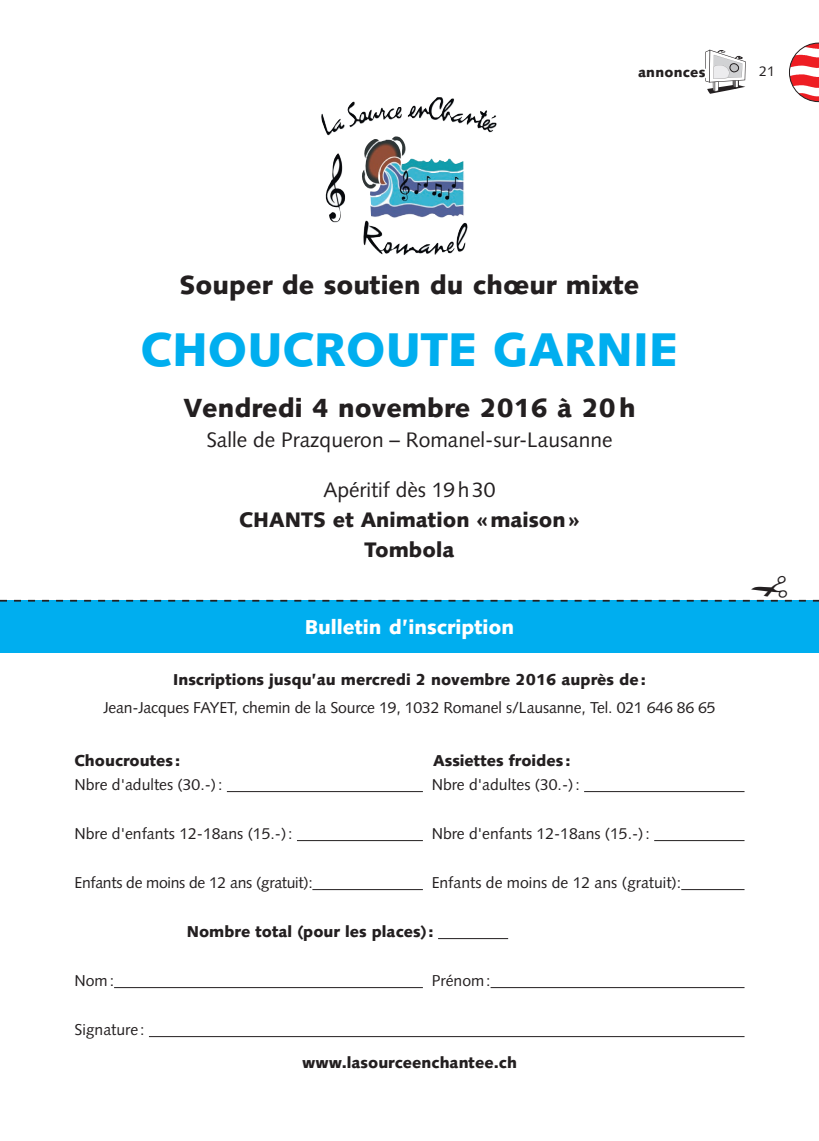
<style>
.page{position:relative;width:819px;height:1141px;background:#fff}
.page>*{position:absolute;margin:0;border:0;box-sizing:border-box;transform-origin:0 0}
.t1{font:900 47.25px "Syntax";color:#00aeef}
.t2{font:900 26.25px "Syntax";color:#231f20}
.t3{font:21px "Syntax";color:#231f20}
.t4{font:900 21px/29.8px "Syntax";color:#231f20;text-align:center}
.t5{font:900 20.12px "Syntax";color:#fff}
.t6{font:15.75px "Syntax";color:#231f20}
.t7{font:900 15.75px "Syntax";color:#231f20}
.t8{font:15.75px "Syntax";letter-spacing:-.02em;color:#231f20}
.t9{font:900 14px "Syntax";letter-spacing:.015em;color:#231f20}
.t10{font:14px "Syntax";color:#231f20}
</style>
<div class="page">
<svg style="left:789px;top:43px;width:30px;height:59px"></svg>
<svg style="left:705px;top:49px;width:41px;height:45px"></svg>
<img style="left:321px;top:97px;width:176px;height:39px">
<div style="left:1px;top:601px;width:818px;height:52px;background:#00aeef"></div>
<hr style="left:227px;top:791px;width:196px;height:1px;background:#231f20">
<hr style="left:584px;top:791px;width:160px;height:1px;background:#231f20">
<hr style="left:297px;top:840px;width:126px;height:1px;background:#231f20">
<hr style="left:654px;top:840px;width:90px;height:1px;background:#231f20">
<hr style="left:312px;top:889px;width:111px;height:1px;background:#231f20">
<hr style="left:681px;top:889px;width:63px;height:1px;background:#231f20">
<hr style="left:438px;top:938px;width:70px;height:1px;background:#231f20">
<hr style="left:114px;top:987px;width:309px;height:1px;background:#231f20">
<hr style="left:490px;top:987px;width:254px;height:1px;background:#231f20">
<hr style="left:149px;top:1036px;width:595px;height:1px;background:#231f20">
<svg style="left:0;top:599px;width:819px;height:3px"></svg>
<p class="t9" style="left:638px;top:64px;width:69px">annonces</p>
<p class="t10" style="left:759px;top:63px;width:17px">21</p>
<h2 class="t2" style="left:179px;top:270px;width:461px">Souper de soutien du chœur mixte</h2>
<h1 class="t1" style="left:140px;top:322px;width:539px">CHOUCROUTE GARNIE</h1>
<h2 class="t2" style="left:183px;top:392px;width:454px">Vendredi 4 novembre 2016 à 20h</h2>
<h3 class="t3" style="left:206px;top:427px;width:407px">Salle de Prazqueron – Romanel-sur-Lausanne</h3>
<h3 class="t3" style="left:323px;top:478px;width:174px">Apéritif dès 19h30</h3>
<h3 class="t4" style="left:239px;top:505px;width:342px">CHANTS et Animation «maison»<br>Tombola</h3>
<p class="t5" style="left:305px;top:615px;width:211px">Bulletin d’inscription</p>
<p class="t7" style="left:173px;top:670px;width:474px">Inscriptions jusqu’au mercredi 2 novembre 2016 auprès de:</p>
<p class="t6" style="left:103px;top:698px;width:613px">Jean-Jacques FAYET, chemin de la Source 19, 1032 Romanel s/Lausanne, Tel. 021 646 86 65</p>
<p class="t7" style="left:74px;top:751px;width:107px">Choucroutes :</p>
<p class="t7" style="left:433px;top:751px;width:139px">Assiettes froides :</p>
<p class="t6" style="left:74px;top:775px;width:149px">Nbre d'adultes (30.-):</p>
<p class="t6" style="left:431px;top:775px;width:149px">Nbre d'adultes (30.-):</p>
<p class="t6" style="left:74px;top:824px;width:220px">Nbre d'enfants 12-18ans (15.-):</p>
<p class="t6" style="left:431px;top:824px;width:220px">Nbre d'enfants 12-18ans (15.-):</p>
<p class="t8" style="left:74px;top:873px;width:240px">Enfants de moins de 12 ans (gratuit):</p>
<p class="t6" style="left:431px;top:873px;width:251px">Enfants de moins de 12 ans (gratuit):</p>
<p class="t7" style="left:187px;top:922px;width:248px">Nombre total (pour les places):</p>
<p class="t6" style="left:74px;top:971px;width:41px">Nom:</p>
<p class="t6" style="left:431px;top:971px;width:60px">Prénom:</p>
<p class="t6" style="left:74px;top:1020px;width:72px">Signature:</p>
<p class="t7" style="left:302px;top:1053px;width:216px">www.lasourceenchantee.ch</p>
</div>
